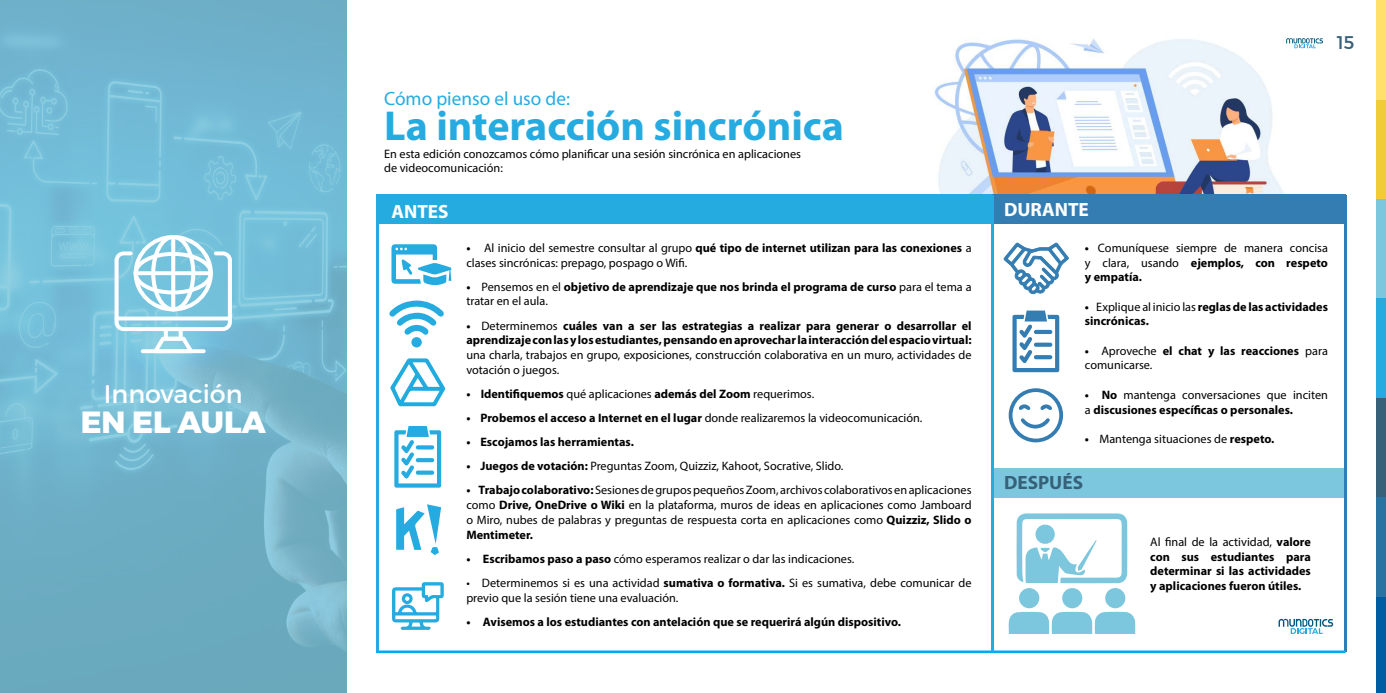
<style>
.page{position:relative;width:1386px;height:693px;background:#fff}
.page>*{position:absolute;margin:0;border:0;box-sizing:border-box;transform-origin:0 0}
.t1{font:700 42px "Myriad Pro";color:#26abe0}
.t2{font:30.62px "Trueno Ex Bd";color:#fff}
.t3{font:25.38px "Trueno Rg";color:#fff}
.t4{font:19.25px "Myriad Pro";color:#26abe0}
.t5{font:700 19.25px "Myriad Pro";color:#fff}
.t6{font:700 19.25px "Myriad Pro";color:#366178}
.t7{font:18.38px "Trueno Rg";color:#366178}
.t8{font:12.25px/14.7px "Myriad Pro";color:#000}
.t9{font:700 12.25px/14.7px "Myriad Pro";color:#000}
.s1{font-weight:700}
.s2{font-weight:400}
</style>
<div class="page">
<img style="left:0;top:0;width:346px;height:693px">
<svg style="left:115px;top:235px;width:117px;height:118px"></svg>
<hr style="left:376px;top:196px;width:3px;height:457px;background:#26abe0">
<svg style="left:389px;top:301px;width:55px;height:34px"></svg>
<div style="left:411px;top:337px;width:11px;height:10px;background:#26abe0;border-radius:50%"></div>
<svg style="left:391px;top:244px;width:61px;height:41px"></svg>
<svg style="left:396px;top:504px;width:45px;height:51px"></svg>
<svg style="left:394px;top:426px;width:47px;height:62px"></svg>
<svg style="left:390px;top:358px;width:56px;height:49px"></svg>
<svg style="left:392px;top:582px;width:52px;height:48px"></svg>
<img style="left:913px;top:38px;width:386px;height:157px">
<div style="left:984px;top:195px;width:362px;height:29px;background:#347db2"></div>
<div style="left:992px;top:468px;width:355px;height:30px;background:#7dc7de"></div>
<svg style="left:1286px;top:38px;width:37px;height:10px"></svg>
<hr style="left:1344px;top:195px;width:3px;height:457px;background:#347db2">
<div style="left:1377px;top:596px;width:9px;height:97px;background:#005ca3"></div>
<div style="left:1377px;top:497px;width:9px;height:99px;background:#2973a3"></div>
<div style="left:1377px;top:398px;width:9px;height:99px;background:#366178"></div>
<div style="left:1377px;top:298px;width:9px;height:99px;background:#26abe0"></div>
<div style="left:1377px;top:199px;width:9px;height:99px;background:#7dc7de"></div>
<div style="left:1377px;top:99px;width:9px;height:100px;background:#f0cc38"></div>
<div style="left:1377px;top:0;width:9px;height:99px;background:#ffe06b"></div>
<hr style="left:376px;top:650px;width:970px;height:3px;background:#00aeef">
<hr style="left:991px;top:195px;width:3px;height:457px;background:#26abe0">
<svg style="left:1012px;top:311px;width:47px;height:61px"></svg>
<svg style="left:1009px;top:388px;width:54px;height:55px"></svg>
<svg style="left:1003px;top:242px;width:66px;height:53px"></svg>
<svg style="left:1008px;top:612px;width:127px;height:22px;background:#8acce1"></svg>
<div style="left:1019px;top:588px;width:20px;height:20px;background:#7dc7de;border-radius:50%"></div>
<div style="left:1105px;top:588px;width:20px;height:20px;background:#7dc7de;border-radius:50%"></div>
<div style="left:1062px;top:588px;width:20px;height:20px;background:#7dc7de;border-radius:50%"></div>
<svg style="left:1017px;top:513px;width:110px;height:70px"></svg>
<svg style="left:1279px;top:619px;width:54px;height:15px"></svg>
<div style="left:376px;top:195px;width:616px;height:29px;background:#26abe0"></div>
<h3 class="t3" style="left:104px;top:378px;width:140px">Innovación</h3>
<h2 class="t2" style="left:81px;top:403px;width:187px">EN EL AULA</h2>
<h3 class="t4" style="left:384px;top:87px;width:187px">Cómo pienso el uso de:</h3>
<h1 class="t1" style="left:384px;top:98px;width:462px">La interacción sincrónica</h1>
<p class="t8" style="left:384px;top:146px;width:418px">En esta edición conozcamos cómo planificar una sesión sincrónica en aplicaciones de videocomunicación:</p>
<h3 class="t5" style="left:391px;top:198px;width:59px">ANTES</h3>
<p class="t8" style="left:466px;top:240px;width:507px"><span class="s1">•</span> Al inicio del semestre consultar al grupo <span class="s1">qué tipo de internet utilizan para las conexiones</span> a clases sincrónicas: prepago, pospago o Wifi.</p>
<p class="t9" style="left:466px;top:279px;width:507px">• <span class="s2">Pensemos en el</span> objetivo de aprendizaje que nos brinda el programa de curso <span class="s2">para el tema a tratar en el aula.</span></p>
<p class="t9" style="left:466px;top:318px;width:507px">• <span class="s2">Determinemos</span> cuáles van a ser las estrategias a realizar para generar o desarrollar el aprendizaje con las y los estudiantes, pensando en aprovechar la interacción del espacio virtual:</p>
<p class="t8" style="left:466px;top:347px;width:507px">una charla, trabajos en grupo, exposiciones, construcción colaborativa en un muro, actividades de votación o juegos.</p>
<p class="t9" style="left:466px;top:386px;width:349px">• Identifiquemos <span class="s2">qué aplicaciones</span> además del Zoom <span class="s2">requerimos.</span></p>
<p class="t8" style="left:466px;top:410px;width:458px"><span class="s1">• Probemos el acceso a Internet en el lugar</span> donde realizaremos la videocomunicación.</p>
<p class="t9" style="left:466px;top:434px;width:169px">• Escojamos las herramientas.</p>
<p class="t8" style="left:466px;top:459px;width:379px"><span class="s1">• Juegos de votación:</span> Preguntas Zoom, Quizziz, Kahoot, Socrative, Slido.</p>
<p class="t8" style="left:466px;top:483px;width:507px;text-align:justify"><span class="s1">• Trabajo colaborativo:</span> Sesiones de grupos pequeños Zoom, archivos colaborativos en aplicaciones como <span class="s1">Drive, OneDrive o Wiki</span> en la plataforma, muros de ideas en aplicaciones como Jamboard o Miro, nubes de palabras y preguntas de respuesta corta en aplicaciones como <span class="s1">Quizziz, Slido o Mentimeter.</span></p>
<p class="t8" style="left:466px;top:551px;width:390px"><span class="s1">• Escribamos paso a paso</span> cómo esperamos realizar o dar las indicaciones.</p>
<p class="t8" style="left:466px;top:575px;width:507px">• Determinemos si es una actividad <span class="s1">sumativa o formativa.</span> Si es sumativa, debe comunicar de previo que la sesión tiene una evaluación.</p>
<p class="t9" style="left:466px;top:614px;width:436px">• Avisemos a los estudiantes con antelación que se requerirá algún dispositivo.</p>
<h3 class="t7" style="left:1337px;top:31px;width:19px">15</h3>
<h3 class="t5" style="left:1004px;top:197px;width:86px">DURANTE</h3>
<p class="t8" style="left:1085px;top:240px;width:245px;text-align:justify"><span class="s1">•</span> Comuníquese siempre de manera concisa y clara, usando <span class="s1">ejemplos, con respeto y empatía.</span></p>
<p class="t9" style="left:1085px;top:299px;width:245px">• <span class="s2">Explique al inicio las</span> reglas de las actividades sincrónicas.</p>
<p class="t8" style="left:1085px;top:343px;width:245px"><span class="s1">•</span> Aproveche <span class="s1">el chat y las reacciones</span> para comunicarse.</p>
<p class="t9" style="left:1085px;top:387px;width:245px">• No <span class="s2">mantenga conversaciones que inciten a</span> discusiones específicas o personales.</p>
<p class="t8" style="left:1085px;top:431px;width:191px"><span class="s1">•</span> Mantenga situaciones de <span class="s1">respeto.</span></p>
<h3 class="t6" style="left:1004px;top:470px;width:81px">DESPUÉS</h3>
<p class="t9" style="left:1150px;top:534px;width:162px;text-align:justify"><span class="s2">Al final de la actividad,</span> valore con sus estudiantes para determinar si las actividades y aplicaciones fueron útiles.</p>
</div>
